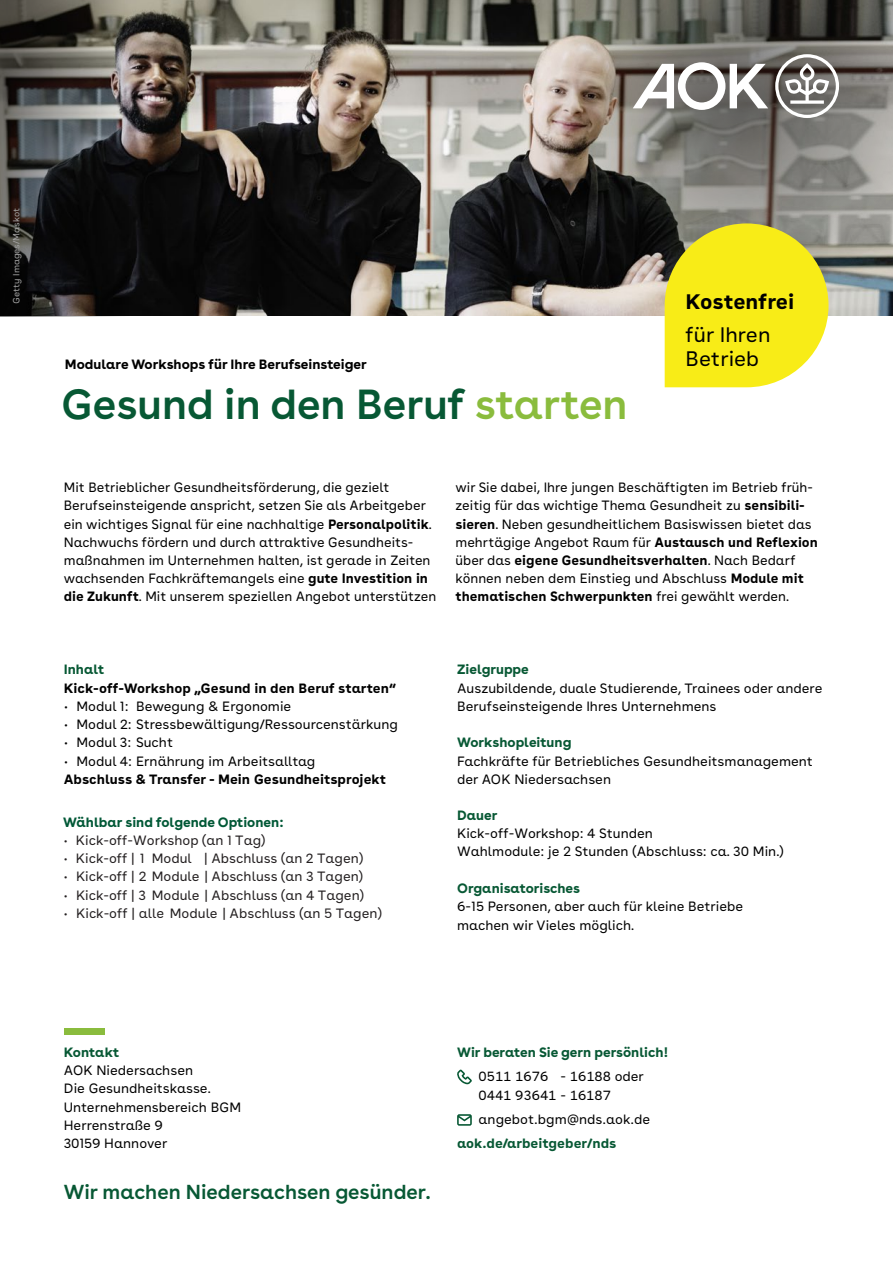
<style>
.page{position:relative;width:893px;height:1263px;background:#fff}
.page>*{position:absolute;margin:0;border:0;box-sizing:border-box;transform-origin:0 0}
.Titel__Headline_30pt{font:600 42px "AOK Buenos Aires";color:#075834}
.Störer_Copy__Mitte{font:21px/24px "AOK Buenos Aires Text";color:#000}
.Störer_Copy__Mitte-2{font:700 21px "AOK Buenos Aires Text";color:#000}
.Titel__Deskriptor_13{font:600 20.25px "AOK Buenos Aires";color:#075834}
.Innen__Copy_9pt_135{font:13.5px/18.1px "AOK Buenos Aires Text";color:#000}
.t1{font:13.5px "AOK Buenos Aires Text";color:#231f20}
.Innen__Aufzählungen{font:13.5px "AOK Buenos Aires Text";color:#000}
.Innen__Zwischenübers{font:700 13.5px "AOK Buenos Aires";color:#075834}
.Innen__Copy_9pt_135-2{font:700 13.5px "AOK Buenos Aires Text";color:#000}
.Innen__Dachzeile{font:700 13.5px "AOK Buenos Aires";color:#000}
.t2{font:700 13.5px "AOK Buenos Aires";color:#005836}
.Innen__Copy_9pt_135-3{font:700 13.5px "AOK Buenos Aires Text";color:#075834}
.t3{font:9px "AOK Buenos Aires Text";color:#a4a4a4}
.s1{color:#8abc3d}
.s2{font-weight:700}
.s3{font-family:"AOK Buenos Aires";font-weight:700;color:#075834}
</style>
<div class="page">
<svg style="left:457px;top:1069px;width:15px;height:15px"></svg>
<svg style="left:457px;top:1114px;width:15px;height:12px"></svg>
<div style="left:64px;top:1028px;width:41px;height:7px;background:#8abc3d"></div>
<img style="left:129px;top:0;width:764px;height:316px">
<svg style="left:0;top:0;width:129px;height:316px;background:#383736"></svg>
<svg style="left:540px;top:0;width:353px;height:310px;background:#75726c"></svg>
<svg style="left:665px;top:223px;width:163px;height:164px;background:#e8de2b"></svg>
<svg style="left:633px;top:54px;width:206px;height:64px"></svg>
<p class="t3" style="left:9px;top:304px;width:97px;rotate:-90deg">Getty Images/Maskot</p>
<p class="Innen__Dachzeile" style="left:65px;top:353px;width:303px">Modulare Workshops für Ihre Berufseinsteiger</p>
<h1 class="Titel__Headline_30pt" style="left:62px;top:369px;width:568px">Gesund in den Beruf <span class="s1">starten</span></h1>
<p class="Störer_Copy__Mitte-2" style="left:686px;top:284px;width:110px">Kostenfrei</p>
<p class="Störer_Copy__Mitte" style="left:686px;top:321px;width:87px">für Ihren<br>Betrieb</p>
<p class="Innen__Copy_9pt_135" style="left:64px;top:477px;width:374px">Mit Betrieblicher Gesundheitsförderung, die gezielt Berufseinsteigende anspricht, setzen Sie als Arbeitgeber ein wichtiges Signal für eine nachhaltige <span class="s2">Personalpolitik</span>.<br>Nachwuchs fördern und durch attraktive Gesundheits&shy;maßnahmen im Unternehmen halten, ist gerade in Zeiten wachsenden Fachkräftemangels eine <span class="s2">gute Investition in die Zukunft</span>. Mit unserem speziellen Angebot unterstützen</p>
<p class="Innen__Copy_9pt_135" style="left:455px;top:477px;width:364px">wir Sie dabei, Ihre jungen Beschäftigten im Betrieb früh&shy;zeitig für das wichtige Thema Gesundheit zu <span class="s2">sensibili&shy;sieren</span>. Neben gesundheitlichem Basiswissen bietet das mehrtägige Angebot Raum für <span class="s2">Austausch und Reflexion </span>über das <span class="s2">eigene Gesundheitsverhalten</span>. Nach Bedarf können neben dem Einstieg und Abschluss <span class="s2">Module mit thematischen Schwerpunkten</span> frei gewählt werden.</p>
<h2 class="Innen__Zwischenübers" style="left:64px;top:658px;width:42px">Inhalt</h2>
<p class="Innen__Copy_9pt_135-2" style="left:64px;top:676px;width:334px">Kick-off-Workshop „Gesund in den Beruf starten“</p>
<p class="Innen__Aufzählungen" style="left:65px;top:695px;width:228px">• Modul 1: Bewegung &amp; Ergonomie</p>
<p class="Innen__Aufzählungen" style="left:65px;top:713px;width:335px">• Modul 2: Stressbewältigung/Ressourcenstärkung</p>
<p class="Innen__Aufzählungen" style="left:65px;top:732px;width:110px">• Modul 3: Sucht</p>
<p class="Innen__Aufzählungen" style="left:65px;top:750px;width:252px">• Modul 4: Ernährung im Arbeitsalltag</p>
<p class="Innen__Copy_9pt_135-2" style="left:64px;top:767px;width:324px">Abschluss &amp; Transfer - Mein Gesundheitsprojekt</p>
<p class="t2" style="left:63px;top:810px;width:222px">Wählbar sind folgende Optionen:</p>
<p class="t1" style="left:64px;top:829px;width:203px">• Kick-off-Workshop (an 1 Tag)</p>
<p class="t1" style="left:64px;top:847px;width:301px">• Kick-off | 1 Modul | Abschluss (an 2 Tagen)</p>
<p class="t1" style="left:64px;top:866px;width:300px">• Kick-off | 2 Module | Abschluss (an 3 Tagen)</p>
<p class="t1" style="left:64px;top:884px;width:301px">• Kick-off | 3 Module | Abschluss (an 4 Tagen)</p>
<p class="t1" style="left:64px;top:902px;width:319px">• Kick-off | alle Module | Abschluss (an 5 Tagen)</p>
<h2 class="Innen__Zwischenübers" style="left:457px;top:658px;width:73px">Zielgruppe</h2>
<p class="Innen__Copy_9pt_135" style="left:457px;top:678px;width:367px">Auszubildende, duale Studierende, Trainees oder andere<br>Berufseinsteigende Ihres Unternehmens</p>
<h2 class="Innen__Zwischenübers" style="left:457px;top:731px;width:116px">Workshopleitung</h2>
<p class="Innen__Copy_9pt_135" style="left:457px;top:750px;width:357px">Fachkräfte für Betriebliches Gesundheitsmanagement der AOK Niedersachsen</p>
<p class="Innen__Copy_9pt_135" style="left:457px;top:805px;width:328px"><span class="s3">Dauer<br></span>Kick-off-Workshop: 4 Stunden<br>Wahlmodule: je 2 Stunden (Abschluss: ca. 30 Min.)</p>
<h2 class="Innen__Zwischenübers" style="left:457px;top:877px;width:124px">Organisatorisches</h2>
<p class="Innen__Copy_9pt_135" style="left:457px;top:896px;width:288px">6-15 Personen, aber auch für kleine Betriebe machen wir Vieles möglich.</p>
<h2 class="Innen__Zwischenübers" style="left:64px;top:1041px;width:57px">Kontakt</h2>
<p class="Innen__Copy_9pt_135" style="left:64px;top:1060px;width:179px">AOK Niedersachsen<br>Die Gesundheitskasse.<br>Unternehmensbereich BGM<br>Herrenstraße 9<br>30159 Hannover</p>
<p class="Titel__Deskriptor_13" style="left:64px;top:1175px;width:368px">Wir machen Niedersachsen gesünder.</p>
<h2 class="Innen__Zwischenübers" style="left:457px;top:1041px;width:213px">Wir beraten Sie gern persönlich!</h2>
<p class="Innen__Copy_9pt_135" style="left:479px;top:1066px;width:167px">0511 1676 - 16188 oder<br>0441 93641 - 16187</p>
<p class="Innen__Copy_9pt_135" style="left:479px;top:1109px;width:173px">angebot.bgm@nds.aok.de</p>
<p class="Innen__Copy_9pt_135-3" style="left:457px;top:1131px;width:161px">aok.de/arbeitgeber/nds</p>
</div>
